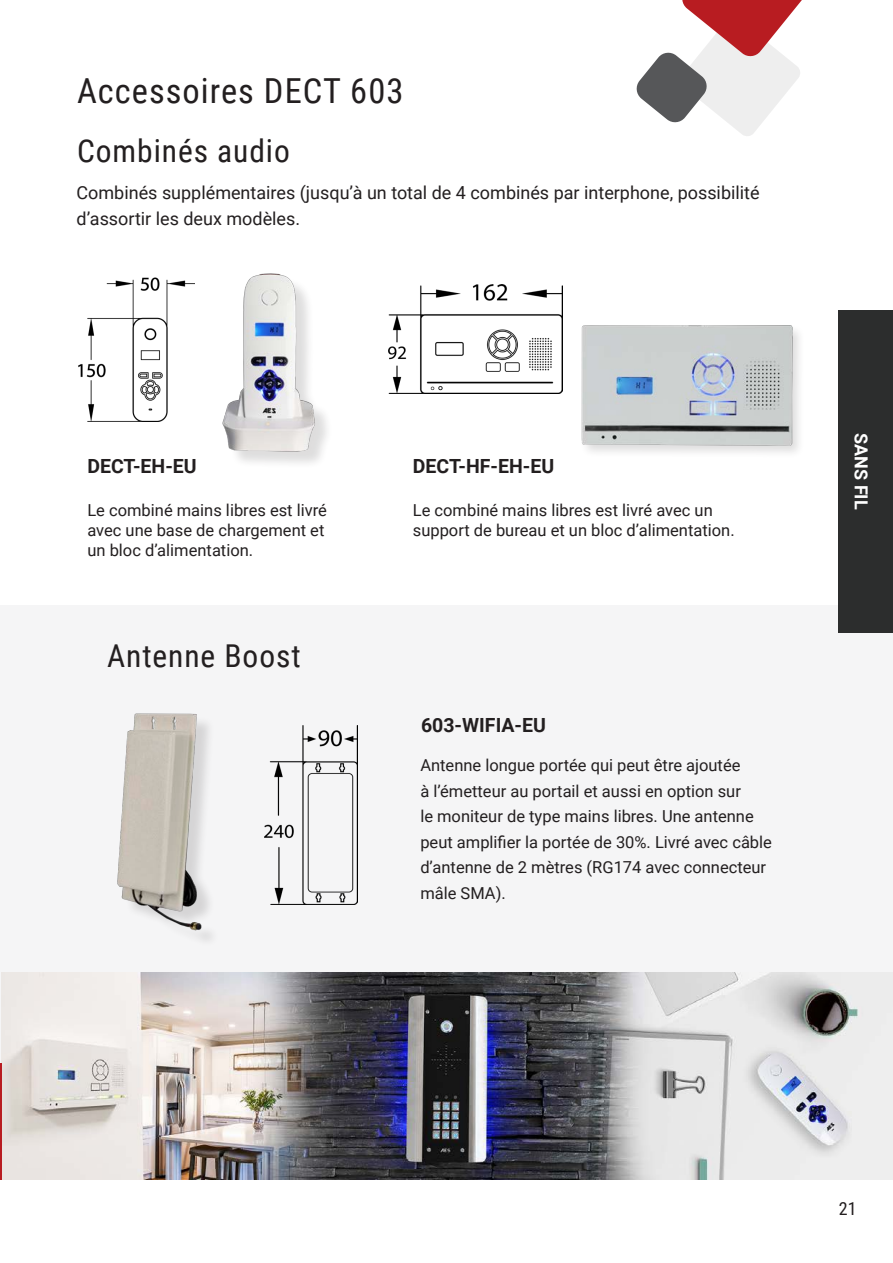
<style>
.page{position:relative;width:893px;height:1263px;background:#fff}
.page>*{position:absolute;margin:0;border:0;box-sizing:border-box;transform-origin:0 0}
.t1{font:34.5px "Roboto Condensed";letter-spacing:.03em;color:#231f20}
.t2{font:31.5px "Roboto Condensed";letter-spacing:.03em;color:#231f20}
.t3{font:700 19.5px "Roboto";color:#231f20}
.t4{font:18px/25.5px "Roboto";color:#231f20}
.t5{font:700 18px "Roboto";color:#fff}
.t6{font:18px "Roboto Condensed";color:#231f20}
.t7{font:16.5px/25.5px "Roboto";color:#231f20}
</style>
<div class="page">
<div style="left:0;top:605px;width:893px;height:568px;background:#f5f5f6"></div>
<img style="left:1px;top:973px;width:892px;height:206px">
<hr style="left:0;top:1063px;width:1px;height:117px;background:#b81c21">
<img style="left:222px;top:273px;width:100px;height:190px">
<img style="left:117px;top:713px;width:95px;height:224px">
<img style="left:581px;top:325px;width:218px;height:128px">
<img style="left:389px;top:284px;width:173px;height:110px">
<img style="left:78px;top:277px;width:117px;height:144px">
<svg style="left:636px;top:0;width:166px;height:136px"></svg>
<img style="left:265px;top:726px;width:92px;height:178px">
<div style="left:839px;top:310px;width:54px;height:322px;background:#2c2d2d"></div>
<p class="t1" style="left:77px;top:66px;width:328px">Accessoires DECT 603</p>
<p class="t2" style="left:77px;top:129px;width:214px">Combinés audio</p>
<p class="t4" style="left:77px;top:179px;width:685px">Combinés supplémentaires (jusqu’à un total de 4 combinés par interphone, possibilité d’assortir les deux modèles.</p>
<p class="t3" style="left:87px;top:452px;width:111px">DECT-EH-EU</p>
<p class="t3" style="left:413px;top:452px;width:143px">DECT-HF-EH-EU</p>
<p class="t7" style="left:87px;top:500px;width:241px;line-height:19.8px">Le combiné mains libres est livré avec une base de chargement et un bloc d’alimentation.</p>
<p class="t2" style="left:107px;top:633px;width:195px">Antenne Boost</p>
<p class="t7" style="left:413px;top:500px;width:323px;line-height:19.8px">Le combiné mains libres est livré avec un support de bureau et un bloc d’alimentation.</p>
<p class="t3" style="left:421px;top:712px;width:126px">603-WIFIA-EU</p>
<p class="t7" style="left:420px;top:752px;width:353px">Antenne longue portée qui peut être ajoutée<br>à l’émetteur au portail et aussi en option sur<br>le moniteur de type mains libres. Une antenne peut amplifier la portée de 30%. Livré avec câble d’antenne de 2 mètres (RG174 avec connecteur mâle SMA).</p>
<p class="t5" style="left:874px;top:433px;width:78px;rotate:90deg">SANS FIL</p>
<p class="t6" style="left:839px;top:1196px;width:19px">21</p>
</div>
